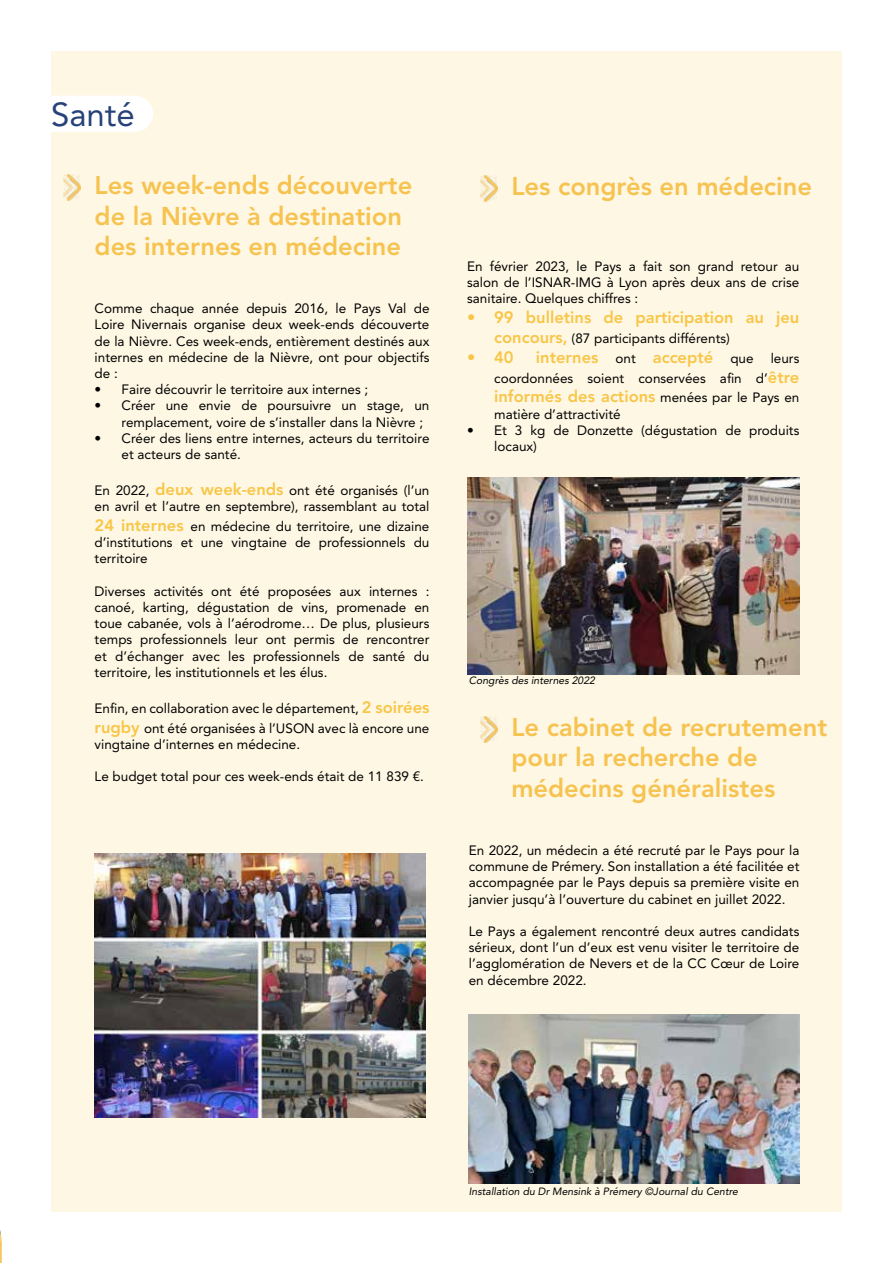
<style>
.page{position:relative;width:893px;height:1263px;background:#fff}
.page>*{position:absolute;margin:0;border:0;box-sizing:border-box;transform-origin:0 0}
.t1{font:33px "Avenir LT Std";color:#264278}
.t2{font:800 25.5px/30.6px "Avenir LT Std";color:#f7c350}
.t3{font:800 16.5px "Avenir LT Std";color:#f8c647}
.t4{font:13.5px/16.2px "Avenir LT Std";color:#000;text-align:justify}
.t5{font:italic 10.5px "Avenir LT Std";color:#000}
.s1{font-weight:800;font-size:16.5px;color:#f8c647}
.s2{font-weight:400;font-size:13.5px;color:#000}
</style>
<div class="page">
<img style="left:0;top:1230px;width:1px;height:33px">
<div style="left:51px;top:51px;width:791px;height:1161px;background:#fef7e4"></div>
<div style="left:0;top:96px;width:153px;height:36px;background:#fff;border-radius:18px"></div>
<img style="left:64px;top:175px;width:17px;height:26px">
<img style="left:480px;top:176px;width:18px;height:26px">
<img style="left:480px;top:716px;width:18px;height:27px">
<img style="left:95px;top:853px;width:330px;height:265px">
<img style="left:468px;top:477px;width:331px;height:197px">
<img style="left:469px;top:1014px;width:330px;height:169px">
<h1 class="t1" style="left:51px;top:95px;width:85px">Santé</h1>
<h2 class="t2" style="left:95px;top:170px;width:319px">Les week-ends découverte de la Nièvre à destination des internes en médecine</h2>
<p class="t4" style="left:95px;top:300px;width:336px">Comme chaque année depuis 2016, le Pays Val de Loire Nivernais organise deux week-ends découverte de la Nièvre. Ces week-ends, entièrement destinés aux internes en médecine de la Nièvre, ont pour objectifs de :</p>
<p class="t4" style="left:95px;top:381px;width:275px">• Faire découvrir le territoire aux internes ;</p>
<p class="t4" style="left:122px;top:398px;width:309px;text-indent:-27px">• Créer une envie de poursuivre un stage, un remplacement, voire de s’installer dans la Nièvre ;</p>
<p class="t4" style="left:122px;top:430px;width:309px;text-indent:-27px">• Créer des liens entre internes, acteurs du territoire et acteurs de santé.</p>
<p class="t4" style="left:95px;top:482px;width:336px">En 2022, <span class="s1">deux week-ends</span> ont été organisés (l’un en avril et l’autre en septembre), rassemblant au total</p>
<p class="t4" style="left:95px;top:518px;width:336px"><span class="s1">24 internes</span> en médecine du territoire, une dizaine d’institutions et une vingtaine de professionnels du territoire</p>
<p class="t4" style="left:95px;top:583px;width:336px">Diverses activités ont été proposées aux internes : canoé, karting, dégustation de vins, promenade en toue cabanée, vols à l’aérodrome… De plus, plusieurs temps professionnels leur ont permis de rencontrer et d’échanger avec les professionnels de santé du territoire, les institutionnels et les élus.</p>
<p class="t4" style="left:95px;top:698px;width:336px;line-height:19.8px">Enfin, en collaboration avec le département, <span class="s1">2 soirées rugby</span> ont été organisées à l’USON avec là encore une</p>
<p class="t4" style="left:95px;top:736px;width:207px">vingtaine d’internes en médecine.</p>
<p class="t4" style="left:95px;top:768px;width:331px">Le budget total pour ces week-ends était de 11 839 €.</p>
<h2 class="t2" style="left:511px;top:171px;width:302px">Les congrès en médecine</h2>
<p class="t4" style="left:467px;top:258px;width:334px">En février 2023, le Pays a fait son grand retour au salon de l’ISNAR-IMG à Lyon après deux ans de crise sanitaire. Quelques chiffres :</p>
<p class="t3" style="left:467px;top:308px;width:334px">• 99 bulletins de participation au jeu</p>
<p class="t4" style="left:494px;top:330px;width:237px"><span class="s1">concours,</span> (87 participants différents)</p>
<p class="t3" style="left:467px;top:347px;width:48px">• 40</p>
<p class="t3" style="left:536px;top:347px;width:64px">internes</p>
<p class="t3" style="left:616px;top:347px;width:99px"><span class="s2">ont</span> accepté</p>
<p class="t4" style="left:730px;top:350px;width:25px">que</p>
<p class="t4" style="left:494px;top:348px;width:307px;line-height:19.8px;text-align:right">leurs<br>coordonnées soient conservées afin d’<span class="s1">être</span></p>
<p class="t3" style="left:494px;top:387px;width:307px">informés des actions <span class="s2">menées par le Pays en</span></p>
<p class="t4" style="left:494px;top:406px;width:128px">matière d’attractivité</p>
<p class="t4" style="left:494px;top:422px;width:307px;text-indent:-27px">• Et 3 kg de Donzette (dégustation de produits locaux)</p>
<p class="t5" style="left:469px;top:674px;width:128px">Congrès des internes 2022</p>
<h2 class="t2" style="left:511px;top:712px;width:317px">Le cabinet de recrutement pour la recherche de médecins généralistes</h2>
<p class="t4" style="left:469px;top:842px;width:332px">En 2022, un médecin a été recruté par le Pays pour la commune de Prémery. Son installation a été facilitée et accompagnée par le Pays depuis sa première visite en janvier jusqu’à l’ouverture du cabinet en juillet 2022.</p>
<p class="t4" style="left:469px;top:923px;width:332px">Le Pays a également rencontré deux autres candidats sérieux, dont l’un d’eux est venu visiter le territoire de l’agglomération de Nevers et de la CC Cœur de Loire en décembre 2022.</p>
<p class="t5" style="left:469px;top:1186px;width:271px">Installation du Dr Mensink à Prémery ©Journal du Centre</p>
</div>
